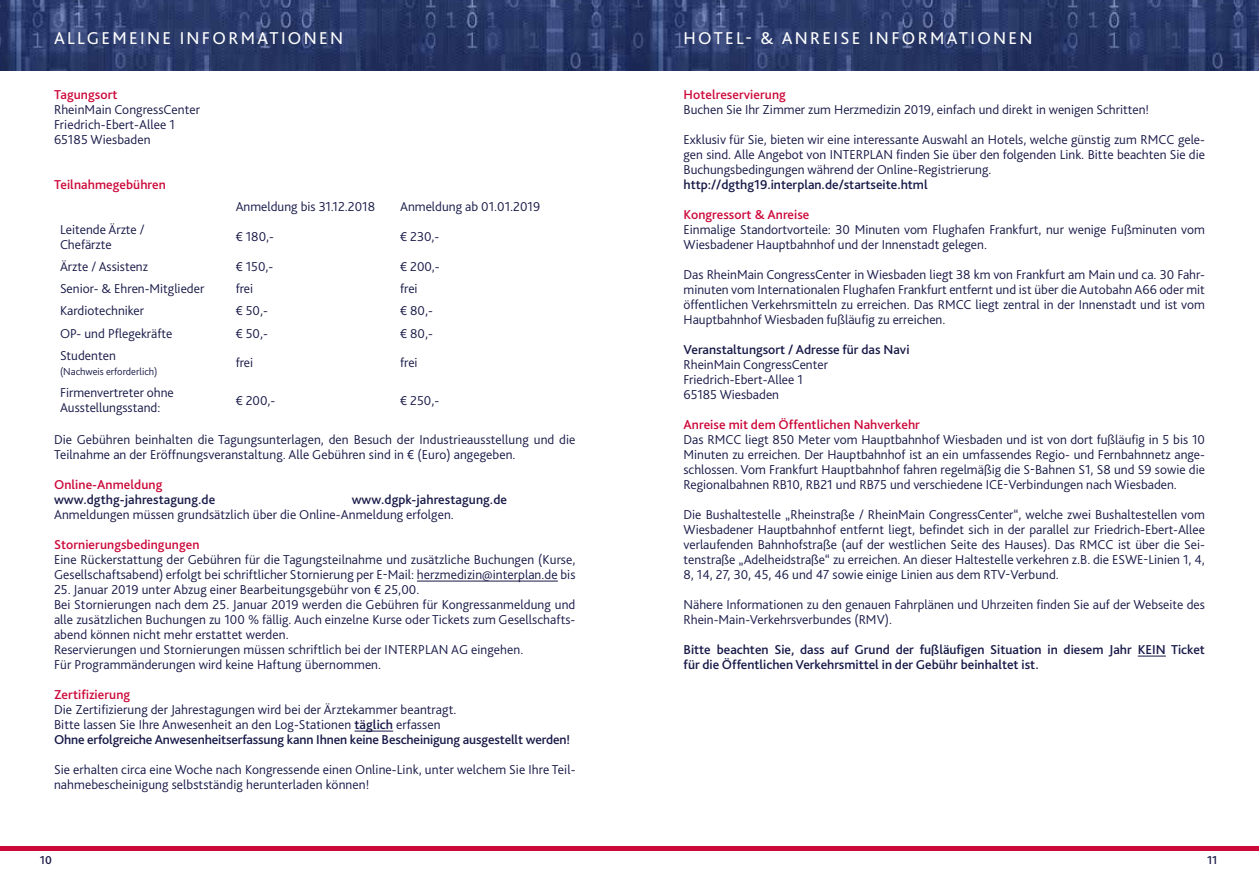
<style>
.page{position:relative;width:1259px;height:893px;background:#fff}
.page>*{position:absolute;margin:0;border:0;box-sizing:border-box;transform-origin:0 0}
.t1{font:18px "Bliss Pro";letter-spacing:.13em;color:#fff}
.t2{font:300 13.5px/15px "Bliss Pro";letter-spacing:.005em;color:#171947}
.t3{font:500 13.5px/15px "Bliss Pro";color:#171947}
.t4{font:500 13.5px "Bliss Pro";letter-spacing:.005em;color:#cc0839}
.t5{font:500 12px "Bliss Pro";color:#171947}
.t6{font:300 10.5px "Bliss Pro";color:#171947}
.s1{font-weight:500}
</style>
<div class="page">
<img style="left:0;top:0;width:1259px;height:70px">
<hr style="left:0;top:846px;width:629px;height:4px;background:#cc0839">
<hr style="left:629px;top:846px;width:630px;height:4px;background:#cc0839">
<hr style="left:417px;top:581px;width:141px;height:1px;background:#171947">
<hr style="left:354px;top:731px;width:39px;height:1px;background:#171947">
<svg style="left:1137px;top:656px;width:28px;height:1px"></svg>
<h1 class="t1" style="left:54px;top:27px;width:291px">ALLGEMEINE INFORMATIONEN</h1>
<p class="t4" style="left:54px;top:86px;width:65px">Tagungsort</p>
<p class="t2" style="left:54px;top:102px;width:148px">RheinMain CongressCenter<br>Friedrich-Ebert-Allee 1<br>65185 Wiesbaden</p>
<p class="t4" style="left:54px;top:176px;width:113px">Teilnahmegebühren</p>
<p class="t2" style="left:236px;top:199px;width:141px">Anmeldung bis 31.12.2018</p>
<p class="t2" style="left:400px;top:199px;width:141px">Anmeldung ab 01.01.2019</p>
<p class="t2" style="left:60px;top:221px;width:86px">Leitende Ärzte /<br>Chefärzte</p>
<p class="t2" style="left:236px;top:229px;width:40px">€ 180,-</p>
<p class="t2" style="left:400px;top:229px;width:41px">€ 230,-</p>
<p class="t2" style="left:60px;top:259px;width:89px">Ärzte / Assistenz</p>
<p class="t2" style="left:236px;top:259px;width:39px">€ 150,-</p>
<p class="t2" style="left:400px;top:259px;width:41px">€ 200,-</p>
<p class="t2" style="left:60px;top:281px;width:146px">Senior- &amp; Ehren-Mitglieder</p>
<p class="t2" style="left:236px;top:281px;width:19px">frei</p>
<p class="t2" style="left:400px;top:281px;width:19px">frei</p>
<p class="t2" style="left:60px;top:303px;width:86px">Kardiotechniker</p>
<p class="t2" style="left:236px;top:303px;width:34px">€ 50,-</p>
<p class="t2" style="left:400px;top:303px;width:34px">€ 80,-</p>
<p class="t2" style="left:60px;top:326px;width:114px">OP- und Pflegekräfte</p>
<p class="t2" style="left:236px;top:326px;width:34px">€ 50,-</p>
<p class="t2" style="left:400px;top:326px;width:34px">€ 80,-</p>
<p class="t2" style="left:60px;top:348px;width:57px">Studenten</p>
<p class="t6" style="left:60px;top:365px;width:99px">(Nachweis erforderlich)</p>
<p class="t2" style="left:236px;top:355px;width:19px">frei</p>
<p class="t2" style="left:400px;top:355px;width:19px">frei</p>
<p class="t2" style="left:60px;top:385px;width:115px">Firmenvertreter ohne<br>Ausstellungsstand:</p>
<p class="t2" style="left:236px;top:393px;width:41px">€ 200,-</p>
<p class="t2" style="left:400px;top:393px;width:41px">€ 250,-</p>
<p class="t2" style="left:54px;top:432px;width:523px">Die Gebühren beinhalten die Tagungsunterlagen, den Besuch der Industrieausstellung und die<br>Teilnahme an der Eröffnungsveranstaltung. Alle Gebühren sind in € (Euro) angegeben.</p>
<p class="t4" style="left:54px;top:476px;width:110px">Online-Anmeldung</p>
<p class="t3" style="left:54px;top:492px;width:163px">www.dgthg-jahrestagung.de</p>
<p class="t3" style="left:352px;top:492px;width:157px">www.dgpk-jahrestagung.de</p>
<p class="t2" style="left:54px;top:507px;width:401px">Anmeldungen müssen grundsätzlich über die Online-Anmeldung erfolgen.</p>
<p class="t4" style="left:54px;top:536px;width:147px">Stornierungsbedingungen</p>
<p class="t2" style="left:54px;top:552px;width:523px">Eine Rückerstattung der Gebühren für die Tagungsteilnahme und zusätzliche Buchungen (Kurse,<br>Gesellschaftsabend) erfolgt bei schriftlicher Stornierung per E-Mail: herzmedizin@interplan.de bis</p>
<p class="t2" style="left:54px;top:582px;width:523px">25. Januar 2019 unter Abzug einer Bearbeitungsgebühr von € 25,00.<br>Bei Stornierungen nach dem 25. Januar 2019 werden die Gebühren für Kongressanmeldung und alle zusätzlichen Buchungen zu 100 % fällig. Auch einzelne Kurse oder Tickets zum Gesellschafts&shy;abend können nicht mehr erstattet werden.<br>Reservierungen und Stornierungen müssen schriftlich bei der INTERPLAN AG eingehen.<br>Für Programmänderungen wird keine Haftung übernommen.</p>
<p class="t4" style="left:54px;top:686px;width:78px">Zertifizierung</p>
<p class="t2" style="left:54px;top:702px;width:517px">Die Zertifizierung der Jahrestagungen wird bei der Ärztekammer beantragt.<br>Bitte lassen Sie Ihre Anwesenheit an den Log-Stationen <span class="s1">täglich</span> erfassen<br><span class="s1">Ohne erfolgreiche Anwesenheitserfassung kann Ihnen keine Bescheinigung ausgestellt werden!</span></p>
<p class="t2" style="left:54px;top:762px;width:523px">Sie erhalten circa eine Woche nach Kongressende einen Online-Link, unter welchem Sie Ihre Teil&shy;nahmebescheinigung selbstständig herunterladen können!</p>
<h1 class="t1" style="left:683px;top:27px;width:350px">HOTEL- &amp; ANREISE INFORMATIONEN</h1>
<p class="t4" style="left:683px;top:86px;width:104px">Hotelreservierung</p>
<p class="t2" style="left:683px;top:102px;width:467px">Buchen Sie Ihr Zimmer zum Herzmedizin 2019, einfach und direkt in wenigen Schritten!</p>
<p class="t2" style="left:683px;top:132px;width:523px;text-align:justify">Exklusiv für Sie, bieten wir eine interessante Auswahl an Hotels, welche günstig zum RMCC gele&shy;gen sind. Alle Angebot von INTERPLAN finden Sie über den folgenden Link. Bitte beachten Sie die Buchungsbedingungen während der Online-Registrierung.</p>
<p class="t3" style="left:683px;top:177px;width:246px">http://dgthg19.interplan.de/startseite.html</p>
<p class="t4" style="left:683px;top:206px;width:127px">Kongressort &amp; Anreise</p>
<p class="t2" style="left:683px;top:222px;width:523px">Einmalige Standortvorteile: 30 Minuten vom Flughafen Frankfurt, nur wenige Fußminuten vom<br>Wiesbadener Hauptbahnhof und der Innenstadt gelegen.</p>
<p class="t2" style="left:683px;top:267px;width:523px;text-align:justify">Das RheinMain CongressCenter in Wiesbaden liegt 38 km von Frankfurt am Main und ca. 30 Fahr&shy;minuten vom Internationalen Flughafen Frankfurt entfernt und ist über die Autobahn A66 oder mit öffentlichen Verkehrsmitteln zu erreichen. Das RMCC liegt zentral in der Innenstadt und ist vom Hauptbahnhof Wiesbaden fußläufig zu erreichen.</p>
<p class="t3" style="left:683px;top:342px;width:227px">Veranstaltungsort / Adresse für das Navi</p>
<p class="t2" style="left:683px;top:357px;width:146px">RheinMain CongressCenter<br>Friedrich-Ebert-Allee 1<br>65185 Wiesbaden</p>
<p class="t4" style="left:683px;top:416px;width:238px">Anreise mit dem Öffentlichen Nahverkehr</p>
<p class="t2" style="left:683px;top:432px;width:523px;text-align:justify">Das RMCC liegt 850 Meter vom Hauptbahnhof Wiesbaden und ist von dort fußläufig in 5 bis 10<br>Minuten zu erreichen. Der Hauptbahnhof ist an ein umfassendes Regio- und Fernbahnnetz ange&shy;schlossen. Vom Frankfurt Hauptbahnhof fahren regelmäßig die S-Bahnen S1, S8 und S9 sowie die Regionalbahnen RB10, RB21 und RB75 und verschiedene ICE-Verbindungen nach Wiesbaden.</p>
<p class="t2" style="left:683px;top:507px;width:523px;text-align:justify">Die Bushaltestelle „Rheinstraße / RheinMain CongressCenter“, welche zwei Bushaltestellen vom Wiesbadener Hauptbahnhof entfernt liegt, befindet sich in der parallel zur Friedrich-Ebert-Allee verlaufenden Bahnhofstraße (auf der westlichen Seite des Hauses). Das RMCC ist über die Sei&shy;tenstraße „Adelheidstraße“ zu erreichen. An dieser Haltestelle verkehren z.B. die ESWE-Linien 1, 4, 8, 14, 27, 30, 45, 46 und 47 sowie einige Linien aus dem RTV-Verbund.</p>
<p class="t2" style="left:683px;top:597px;width:523px">Nähere Informationen zu den genauen Fahrplänen und Uhrzeiten finden Sie auf der Webseite des<br>Rhein-Main-Verkehrsverbundes (RMV).</p>
<p class="t3" style="left:683px;top:642px;width:523px">Bitte beachten Sie, dass auf Grund der fußläufigen Situation in diesem Jahr KEIN Ticket für die Öffentlichen Verkehrsmittel in der Gebühr beinhaltet ist.</p>
<p class="t5" style="left:40px;top:853px;width:14px">10</p>
<p class="t5" style="left:1207px;top:853px;width:12px">11</p>
</div>
